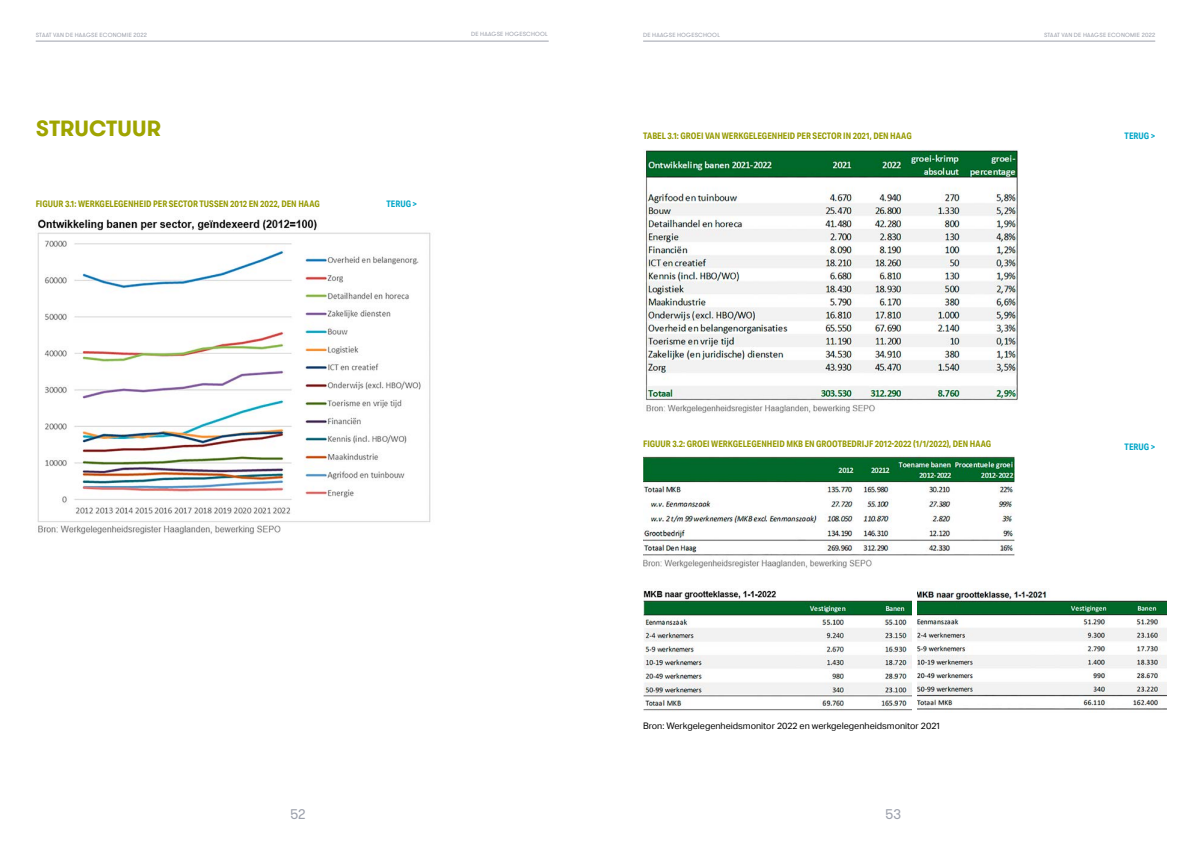
<style>
.page{position:relative;width:1191px;height:842px;background:#fff}
.page>*{position:absolute;margin:0;border:0;box-sizing:border-box;transform-origin:0 0}
.t1{font:700 22px "GT Walsheim Pro";color:#9fa400}
.t2{font:14px "GT Walsheim Pro";color:#9da1ac}
.t3{font:700 9px "Aktiv Grotesk Cd";color:#959a00}
.t4{font:9px "Aktiv Grotesk";color:#000}
.t5{font:700 9px "Aktiv Grotesk Cd";color:#00a6c8}
.t6{font:6px "GT Walsheim Pro";letter-spacing:.03em;color:#9da1ac}
</style>
<div class="page">
<hr style="left:36px;top:41px;width:513px;height:1px;background:#9da1ac">
<hr style="left:643px;top:41px;width:512px;height:1px;background:#9da1ac">
<img style="left:643px;top:149px;width:375px;height:264px">
<img style="left:643px;top:455px;width:372px;height:113px">
<img style="left:643px;top:589px;width:268px;height:122px">
<img style="left:37px;top:219px;width:394px;height:316px">
<img style="left:917px;top:588px;width:250px;height:122px">
<p class="t6" style="left:471px;top:30px;width:78px">DE HAAGSE HOGESCHOOL</p>
<p class="t6" style="left:643px;top:31px;width:78px">DE HAAGSE HOGESCHOOL</p>
<p class="t6" style="left:36px;top:31px;width:113px">STAAT VAN DE HAAGSE ECONOMIE 2022</p>
<p class="t6" style="left:1044px;top:31px;width:113px">STAAT VAN DE HAAGSE ECONOMIE 2022</p>
<h1 class="t1" style="left:36px;top:114px;width:127px">STRUCTUUR</h1>
<p class="t3" style="left:36px;top:198px;width:285px">FIGUUR 3.1: WERKGELEGENHEID PER SECTOR TUSSEN 2012 EN 2022, DEN HAAG</p>
<p class="t5" style="left:386px;top:198px;width:32px">TERUG &gt;</p>
<p class="t3" style="left:643px;top:130px;width:270px">TABEL 3.1: GROEI VAN WERKGELEGENHEID PER SECTOR IN 2021, DEN HAAG</p>
<p class="t3" style="left:643px;top:439px;width:349px">FIGUUR 3.2: GROEI WERKGELEGENHEID MKB EN GROOTBEDRIJF 2012-2022 (1/1/2022), DEN HAAG</p>
<p class="t4" style="left:643px;top:721px;width:299px">Bron: Werkgelegenheidsmonitor 2022 en werkgelegenheidsmonitor 2021</p>
<h2 class="t2" style="left:290px;top:805px;width:17px">52</h2>
<h2 class="t2" style="left:885px;top:805px;width:18px">53</h2>
<p class="t5" style="left:1124px;top:130px;width:32px">TERUG &gt;</p>
<p class="t5" style="left:1124px;top:441px;width:32px">TERUG &gt;</p>
</div>
